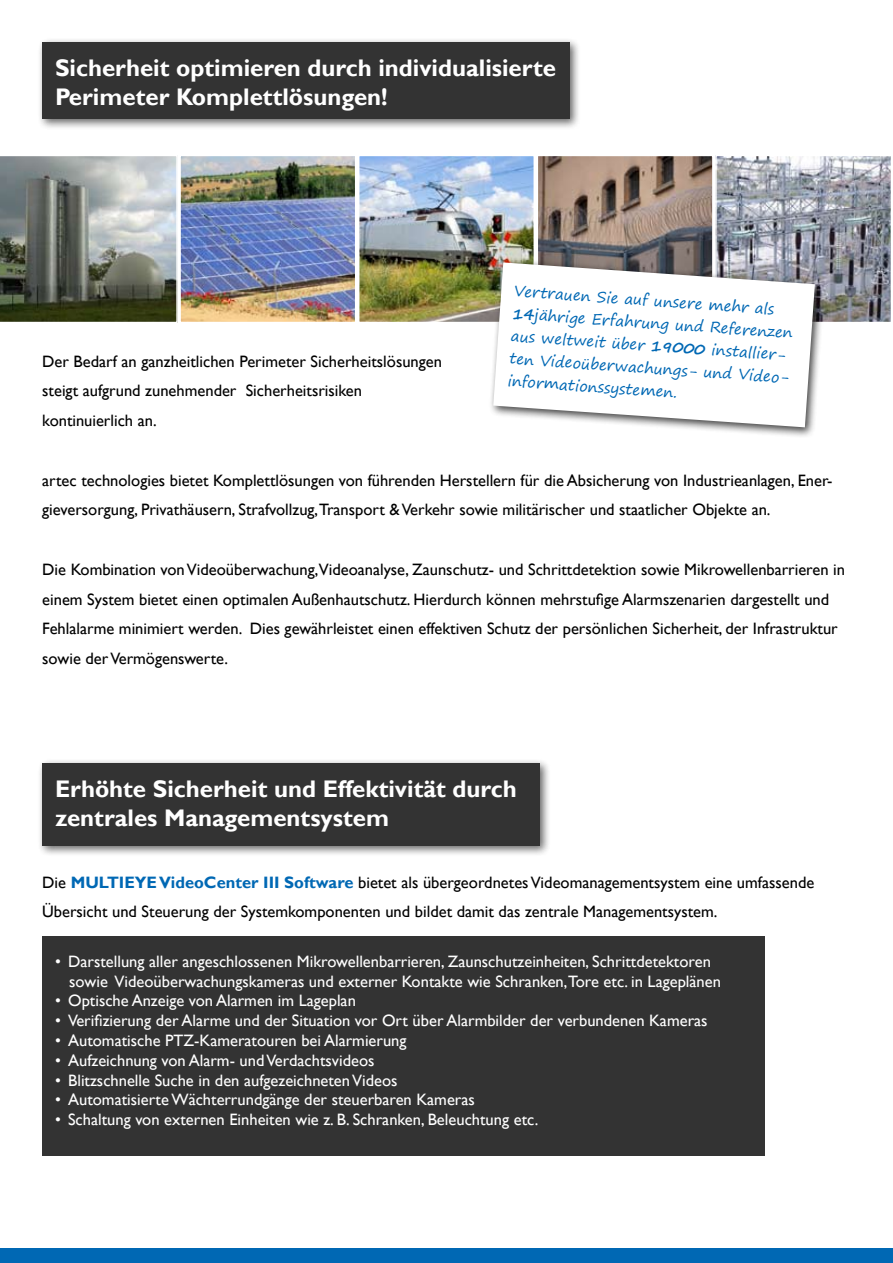
<style>
.page{position:relative;width:893px;height:1263px;background:#fff}
.page>*{position:absolute;margin:0;border:0;box-sizing:border-box;transform-origin:0 0}
.t1{font:700 24px/28.8px "Gill Sans";color:#fff}
.t2{font:16.5px/29.7px "Gill Sans";color:#000}
.t3{font:16.5px/19.8px "Gill Sans";color:#fff}
.t4{font:15px/22.5px "Segoe Print";color:#0068b4}
.s1{font-weight:700}
.s2{font-weight:700;color:#0068b4}
</style>
<div class="page">
<div style="left:43px;top:936px;width:722px;height:219px;background:#333"></div>
<div style="left:0;top:1248px;width:893px;height:15px;background:#0068b4"></div>
<div style="left:37px;top:37px;width:568px;height:96px;background:#000;opacity:.75"></div>
<div style="left:42px;top:43px;width:528px;height:76px;background:#333"></div>
<div style="left:37px;top:758px;width:528px;height:102px;background:#000;opacity:.75"></div>
<div style="left:42px;top:763px;width:498px;height:83px;background:#333"></div>
<svg style="left:0;top:156px;width:178px;height:167px;background:#7f847c"></svg>
<img style="left:182px;top:158px;width:171px;height:162px">
<div style="left:179px;top:155px;width:177px;height:168px;border:2px solid #fff"></div>
<img style="left:361px;top:158px;width:171px;height:162px">
<div style="left:358px;top:155px;width:177px;height:168px;border:2px solid #fff"></div>
<img style="left:539px;top:158px;width:172px;height:99px">
<div style="left:536px;top:155px;width:178px;height:168px;border:2px solid #fff"></div>
<img style="left:718px;top:158px;width:171px;height:162px">
<div style="left:715px;top:155px;width:177px;height:168px;border:2px solid #fff"></div>
<div style="left:488px;top:257px;width:346px;height:190px;background:#000;opacity:.75"></div>
<svg style="left:493px;top:262px;width:322px;height:165px"></svg>
<h1 class="t1" style="left:55px;top:54px;width:503px">Sicherheit optimieren durch individualisierte<br>Perimeter Komplettlösungen!</h1>
<p class="t2" style="left:42px;top:346px;width:401px">Der Bedarf an ganzheitlichen Perimeter Sicherheitslösungen steigt aufgrund zunehmender Sicherheitsrisiken kontinuierlich an.</p>
<p class="t4" style="left:515px;top:279px;width:282px;rotate:4deg">Vertrauen Sie auf unsere mehr als <span class="s1">14</span>jährige Erfahrung und Referenzen aus weltweit über <span class="s1">19000</span> installier&shy;ten Videoüberwachungs- und Video&shy;informationssystemen.</p>
<p class="t2" style="left:42px;top:465px;width:792px">artec technologies bietet Komplettlösungen von führenden Herstellern für die Absicherung von Industrieanlagen, Ener&shy;gieversorgung, Privathäusern, Strafvollzug,Transport &amp; Verkehr sowie militärischer und staatlicher Objekte an.</p>
<p class="t2" style="left:42px;top:555px;width:804px">Die Kombination von Videoüberwachung,Videoanalyse, Zaunschutz- und Schrittdetektion sowie Mikrowellenbarrieren in einem System bietet einen optimalen Außenhautschutz. Hierdurch können mehrstufige Alarmszenarien dargestellt und Fehlalarme minimiert werden. Dies gewährleistet einen effektiven Schutz der persönlichen Sicherheit, der Infrastruktur sowie der Vermögenswerte.</p>
<h1 class="t1" style="left:55px;top:775px;width:463px">Erhöhte Sicherheit und Effektivität durch zentrales Managementsystem</h1>
<p class="t2" style="left:42px;top:867px;width:773px">Die <span class="s2">MULTIEYE VideoCenter III Software</span> bietet als übergeordnetes Videomanagementsystem eine umfassende<br>Übersicht und Steuerung der Systemkomponenten und bildet damit das zentrale Managementsystem.</p>
<p class="t3" style="left:69px;top:952px;width:653px;text-indent:-14px">• Darstellung aller angeschlossenen Mikrowellenbarrieren, Zaunschutzeinheiten, Schrittdetektoren sowie Videoüberwachungskameras und externer Kontakte wie Schranken,Tore etc. in Lageplänen</p>
<p class="t3" style="left:55px;top:991px;width:302px">• Optische Anzeige von Alarmen im Lageplan</p>
<p class="t3" style="left:55px;top:1011px;width:654px">• Verifizierung der Alarme und der Situation vor Ort über Alarmbilder der verbundenen Kameras</p>
<p class="t3" style="left:55px;top:1031px;width:353px">• Automatische PTZ-Kameratouren bei Alarmierung</p>
<p class="t3" style="left:55px;top:1051px;width:321px">• Aufzeichnung von Alarm- und Verdachtsvideos</p>
<p class="t3" style="left:55px;top:1070px;width:344px">• Blitzschnelle Suche in den aufgezeichneten Videos</p>
<p class="t3" style="left:55px;top:1090px;width:421px">• Automatisierte Wächterrundgänge der steuerbaren Kameras</p>
<p class="t3" style="left:55px;top:1110px;width:485px">• Schaltung von externen Einheiten wie z. B. Schranken, Beleuchtung etc.</p>
</div>
